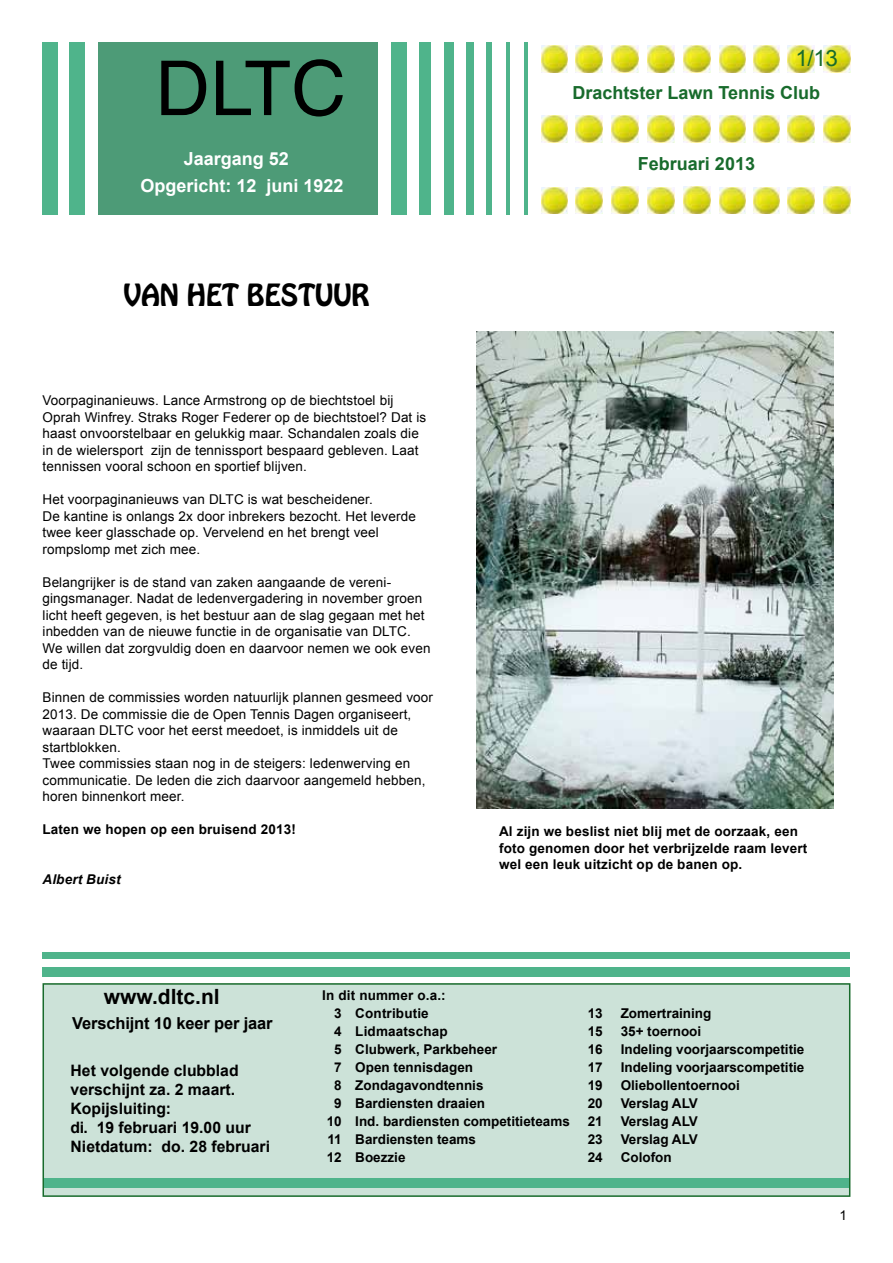
<style>
.page{position:relative;width:893px;height:1263px;background:#fff}
.page>*{position:absolute;margin:0;border:0;box-sizing:border-box;transform-origin:0 0}
.t1{font:75.75px "Helvetica";color:#000}
.t2{font:27px "Hobo Std";color:#000}
.t3{font:22.5px "Arial";color:#186b2c}
.t4{font:700 21px "Arial";color:#000}
.t5{font:700 18px "Arial";color:#186b2c}
.t6{font:700 18px/26.5px "Arial";color:#fff}
.t7{font:700 16.5px "Arial";letter-spacing:-.01em;color:#000}
.t8{font:700 15.75px/18.9px "Arial";color:#000}
.t9{font:13.5px/16.5px "Arial";letter-spacing:.01em;color:#000}
.t10{font:700 13.5px/16.5px "Arial";color:#000}
.t11{font:italic 700 13.5px "Arial";letter-spacing:.01em;color:#000}
</style>
<div class="page">
<div style="left:43px;top:983px;width:807px;height:214px;background:#cce2d8;border:2px solid #186b2c"></div>
<div style="left:43px;top:43px;width:15px;height:172px;background:#4fb48b"></div>
<div style="left:98px;top:43px;width:279px;height:172px;background:#4d9b77"></div>
<div style="left:70px;top:43px;width:15px;height:172px;background:#4fb48b"></div>
<div style="left:391px;top:43px;width:15px;height:172px;background:#4fb48b"></div>
<div style="left:419px;top:43px;width:12px;height:172px;background:#4fb48b"></div>
<div style="left:444px;top:43px;width:9px;height:172px;background:#4fb48b"></div>
<div style="left:466px;top:43px;width:8px;height:172px;background:#4fb48b"></div>
<div style="left:486px;top:43px;width:6px;height:172px;background:#4fb48b"></div>
<hr style="left:506px;top:43px;width:4px;height:172px;background:#4fb48b">
<img style="left:684px;top:46px;width:26px;height:26px">
<img style="left:719px;top:46px;width:26px;height:27px">
<img style="left:753px;top:46px;width:27px;height:27px">
<img style="left:788px;top:46px;width:26px;height:27px">
<img style="left:824px;top:46px;width:26px;height:26px">
<img style="left:541px;top:46px;width:27px;height:27px">
<img style="left:576px;top:46px;width:26px;height:27px">
<img style="left:612px;top:46px;width:26px;height:26px">
<img style="left:648px;top:46px;width:26px;height:27px">
<div style="left:43px;top:967px;width:807px;height:10px;background:#4fb48b"></div>
<div style="left:44px;top:1178px;width:805px;height:10px;background:#4fb48b"></div>
<hr style="left:524px;top:43px;width:4px;height:172px;background:#4fb48b">
<div style="left:43px;top:952px;width:807px;height:7px;background:#4fb48b"></div>
<img style="left:684px;top:116px;width:26px;height:26px">
<img style="left:719px;top:116px;width:26px;height:26px">
<img style="left:753px;top:116px;width:27px;height:26px">
<img style="left:788px;top:116px;width:26px;height:26px">
<img style="left:824px;top:116px;width:26px;height:26px">
<img style="left:541px;top:116px;width:27px;height:26px">
<img style="left:576px;top:116px;width:26px;height:26px">
<img style="left:612px;top:116px;width:26px;height:26px">
<img style="left:648px;top:116px;width:26px;height:26px">
<img style="left:684px;top:187px;width:26px;height:27px">
<img style="left:719px;top:187px;width:26px;height:27px">
<img style="left:753px;top:187px;width:27px;height:27px">
<img style="left:788px;top:187px;width:26px;height:27px">
<img style="left:824px;top:187px;width:26px;height:27px">
<img style="left:541px;top:187px;width:27px;height:27px">
<img style="left:576px;top:187px;width:26px;height:27px">
<img style="left:612px;top:187px;width:26px;height:27px">
<img style="left:648px;top:187px;width:26px;height:27px">
<img style="left:476px;top:332px;width:357px;height:476px">
<h1 class="t1" style="left:155px;top:45px;width:192px">DLTC</h1>
<h3 class="t6" style="left:140px;top:146px;width:205px;text-indent:43px">Jaargang 52<br>Opgericht: 12 juni 1922</h3>
<h2 class="t2" style="left:124px;top:276px;width:247px">VAN HET BESTUUR</h2>
<p class="t9" style="left:43px;top:392px;width:385px">Voorpaginanieuws. Lance Armstrong op de biechtstoel bij Oprah Winfrey. Straks Roger Federer op de biechtstoel? Dat is haast onvoorstelbaar en gelukkig maar. Schandalen zoals die in de wielersport zijn de tennissport bespaard gebleven. Laat tennissen vooral schoon en sportief blijven.</p>
<p class="t9" style="left:43px;top:491px;width:375px">Het voorpaginanieuws van DLTC is wat bescheidener.<br>De kantine is onlangs 2x door inbrekers bezocht. Het leverde twee keer glasschade op. Vervelend en het brengt veel rompslomp met zich mee.</p>
<p class="t9" style="left:43px;top:574px;width:390px">Belangrijker is de stand van zaken aangaande de vereni&shy;gingsmanager. Nadat de ledenvergadering in november groen licht heeft gegeven, is het bestuur aan de slag gegaan met het inbedden van de nieuwe functie in de organisatie van DLTC.<br>We willen dat zorgvuldig doen en daarvoor nemen we ook even de tijd.</p>
<p class="t9" style="left:43px;top:689px;width:392px">Binnen de commissies worden natuurlijk plannen gesmeed voor 2013. De commissie die de Open Tennis Dagen organiseert, waaraan DLTC voor het eerst meedoet, is inmiddels uit de startblokken.<br>Twee commissies staan nog in de steigers: ledenwerving en communicatie. De leden die zich daarvoor aangemeld hebben, horen binnenkort meer.</p>
<p class="t10" style="left:43px;top:822px;width:255px">Laten we hopen op een bruisend 2013!</p>
<p class="t11" style="left:43px;top:870px;width:80px">Albert Buist</p>
<h3 class="t3" style="left:796px;top:43px;width:44px">1/13</h3>
<h3 class="t5" style="left:572px;top:81px;width:249px">Drachtster Lawn Tennis Club</h3>
<h3 class="t5" style="left:638px;top:151px;width:119px">Februari 2013</h3>
<p class="t10" style="left:499px;top:824px;width:310px">Al zijn we beslist niet blij met de oorzaak, een foto genomen door het verbrijzelde raam levert wel een leuk uitzicht op de banen op.</p>
<h3 class="t4" style="left:104px;top:983px;width:117px">www.dltc.nl</h3>
<p class="t7" style="left:72px;top:1012px;width:202px">Verschijnt 10 keer per jaar</p>
<p class="t8" style="left:71px;top:1062px;width:201px">Het volgende clubblad verschijnt za. 2 maart.<br>Kopijsluiting:<br>di. 19 februari 19.00 uur<br>Nietdatum: do. 28 februari</p>
<p class="t10" style="left:322px;top:987px;width:125px">In dit nummer o.a.:</p>
<p class="t10" style="left:334px;top:1005px;width:96px">3 Contributie</p>
<p class="t10" style="left:334px;top:1023px;width:115px">4 Lidmaatschap</p>
<p class="t10" style="left:334px;top:1041px;width:164px">5 Clubwerk, Parkbeheer</p>
<p class="t10" style="left:334px;top:1059px;width:140px">7 Open tennisdagen</p>
<p class="t10" style="left:334px;top:1077px;width:151px">8 Zondagavondtennis</p>
<p class="t10" style="left:334px;top:1095px;width:152px">9 Bardiensten draaien</p>
<p class="t10" style="left:327px;top:1113px;width:245px">10 Ind. bardiensten competitieteams</p>
<p class="t10" style="left:328px;top:1131px;width:150px">11 Bardiensten teams</p>
<p class="t10" style="left:327px;top:1149px;width:80px">12 Boezzie</p>
<p class="t10" style="left:588px;top:1005px;width:17px">13</p>
<p class="t10" style="left:621px;top:1005px;width:92px">Zomertraining</p>
<p class="t10" style="left:588px;top:1023px;width:17px">15</p>
<p class="t10" style="left:621px;top:1023px;width:82px">35+ toernooi</p>
<p class="t10" style="left:588px;top:1041px;width:17px">16</p>
<p class="t10" style="left:621px;top:1041px;width:185px">Indeling voorjaarscompetitie</p>
<p class="t10" style="left:588px;top:1059px;width:17px">17</p>
<p class="t10" style="left:621px;top:1059px;width:185px">Indeling voorjaarscompetitie</p>
<p class="t10" style="left:588px;top:1077px;width:17px">19</p>
<p class="t10" style="left:621px;top:1077px;width:121px">Oliebollentoernooi</p>
<p class="t10" style="left:588px;top:1095px;width:17px">20</p>
<p class="t10" style="left:621px;top:1095px;width:79px">Verslag ALV</p>
<p class="t10" style="left:588px;top:1113px;width:17px">21</p>
<p class="t10" style="left:621px;top:1113px;width:79px">Verslag ALV</p>
<p class="t10" style="left:588px;top:1131px;width:17px">23</p>
<p class="t10" style="left:621px;top:1131px;width:79px">Verslag ALV</p>
<p class="t10" style="left:588px;top:1149px;width:17px">24</p>
<p class="t10" style="left:621px;top:1149px;width:52px">Colofon</p>
<p class="t9" style="left:839px;top:1207px;width:9px">1</p>
</div>
